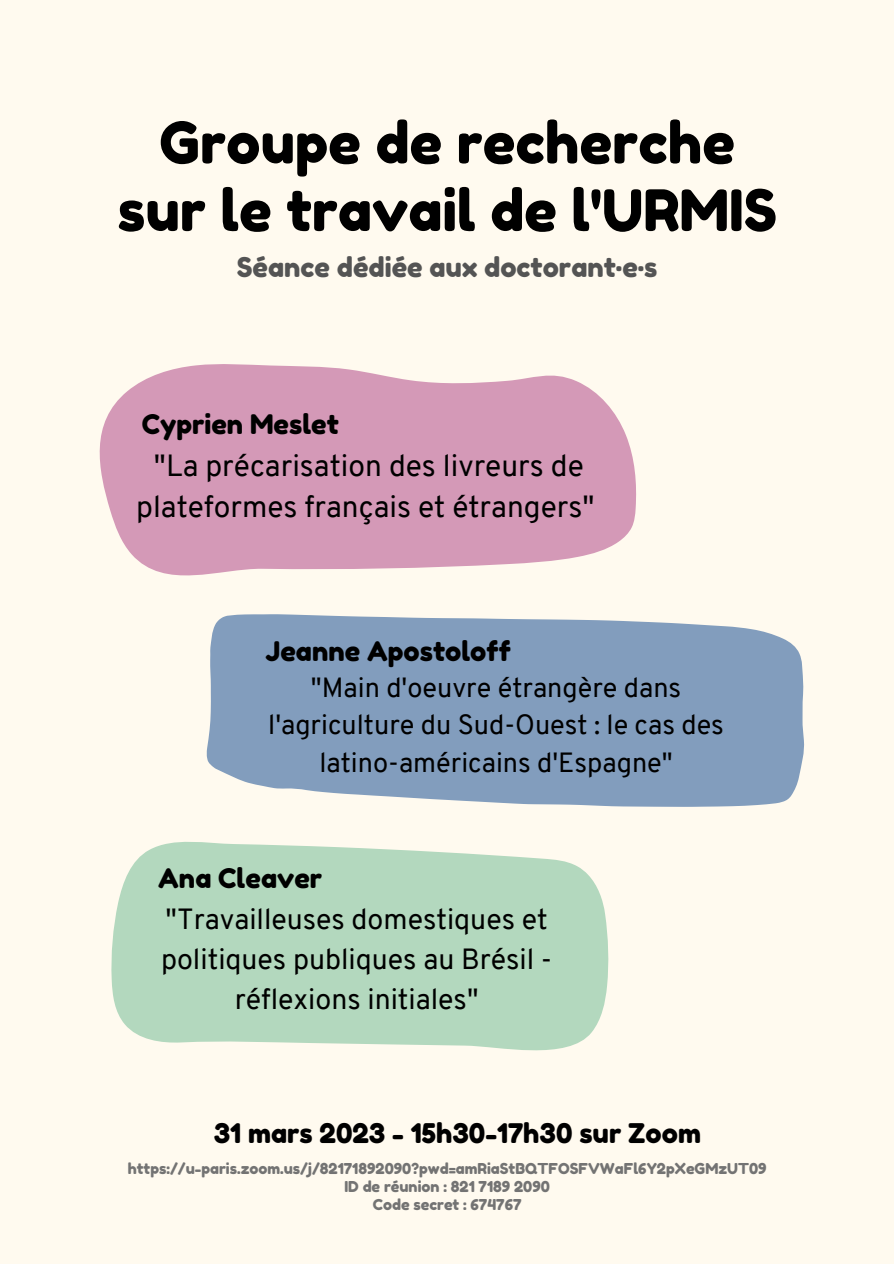
<style>
.page{position:relative;width:894px;height:1264px;background:#fff}
.page>*{position:absolute;margin:0;border:0;box-sizing:border-box;transform-origin:0 0}
.t1{font:57px/67.5px "Fredoka One";color:#000;text-align:center}
.t2{font:29.85px/41.7px "Overpass";color:#000;text-align:center}
.t3{font:28.5px/39.8px "Overpass";color:#000;text-align:center}
.t4{font:27.15px/37.8px "Overpass";color:#000;text-align:center}
.t5{font:27px "Fredoka One";color:#000}
.t6{font:27px "Fredoka One";color:#545454}
.t7{font:15px/18px "Fredoka One";color:#737373;text-align:center}
</style>
<div class="page">
<div style="left:0;top:0;width:893px;height:1263px;background:#fffaef"></div>
<svg style="left:99px;top:364px;width:538px;height:212px;background:#daa6be"></svg>
<svg style="left:111px;top:841px;width:498px;height:210px;background:#bbdbc3"></svg>
<svg style="left:207px;top:614px;width:597px;height:192px;background:#8ca4c1"></svg>
<h1 class="t1" style="left:117px;top:109px;width:661px">Groupe de recherche sur le travail de l'URMIS</h1>
<h3 class="t6" style="left:237px;top:250px;width:422px">Séance dédiée aux doctorant·e·s</h3>
<h3 class="t5" style="left:142px;top:407px;width:198px">Cyprien Meslet</h3>
<h2 class="t2" style="left:136px;top:447px;width:459px">"La précarisation des livreurs de plateformes français et étrangers"</h2>
<h3 class="t5" style="left:265px;top:634px;width:247px">Jeanne Apostoloff</h3>
<h3 class="t4" style="left:268px;top:670px;width:457px">"Main d'oeuvre étrangère dans l'agriculture du Sud-Ouest : le cas des latino-américains d'Espagne"</h3>
<h3 class="t5" style="left:158px;top:861px;width:165px">Ana Cleaver</h3>
<h3 class="t3" style="left:161px;top:902px;width:393px">"Travailleuses domestiques et politiques publiques au Brésil - réflexions initiales"</h3>
<h3 class="t5" style="left:214px;top:1116px;width:488px">31 mars 2023 - 15h30-17h30 sur Zoom</h3>
<p class="t7" style="left:128px;top:1159px;width:640px">https://u-paris.zoom.us/j/82171892090?pwd=amRiaStBQTFOSFVWaFl6Y2pXeGMzUT09<br>ID de réunion : 821 7189 2090<br>Code secret : 674767</p>
</div>
